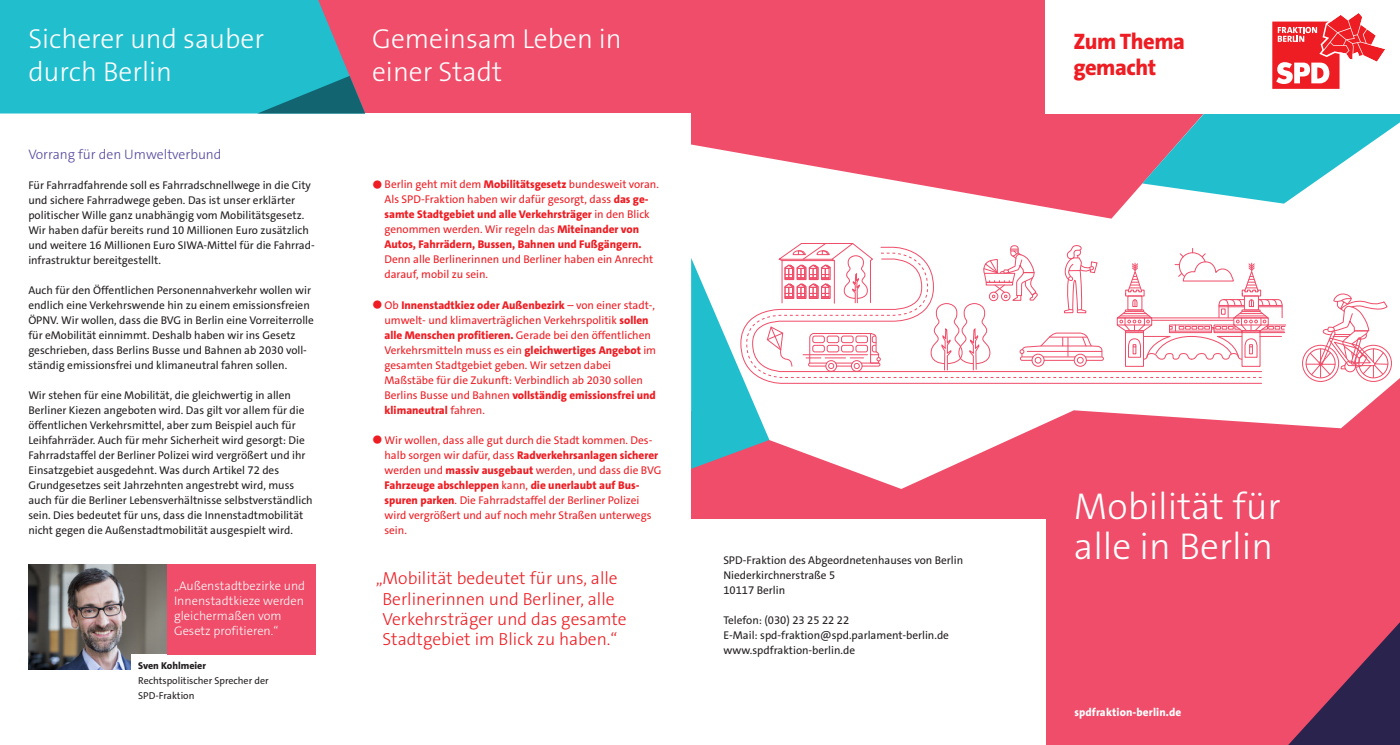
<style>
.page{position:relative;width:1400px;height:745px;background:#fff}
.page>*{position:absolute;margin:0;border:0;box-sizing:border-box;transform-origin:0 0}
.t1{font:300 37.5px/40px "The Sans B3";color:#fff}
.t2{font:300 27.5px/32.5px "The Sans B3";color:#fff}
.t3{font:800 22.5px/26.2px "SPD The Sans";letter-spacing:-.02em;color:#ee1d23}
.t4{font:300 17.5px/20px "The Sans B3";color:#ee1d23;text-align:center}
.t5{font:300 13.75px "The Sans B3";color:#54479d}
.t6{font:300 12.5px/15px "The Sans B3";color:#fff}
.t7{font:11.25px/15px "SPD The Sans";color:#231f20}
.t8{font:11.25px/15px "SPD The Sans";color:#ee1d23}
.t9{font:800 11.25px/15px "SPD The Sans";color:#ee1d23}
.t10{font:800 11.25px "SPD The Sans";letter-spacing:.01em;color:#fff}
.t11{font:10px/15px "SPD The Sans";color:#231f20}
.t12{font:800 10px "SPD The Sans";color:#231f20}
.s1{font-size:25px}
.s2{font-weight:400}
.s3{font-weight:800;font-size:25px}
.s4{font-weight:800}
</style>
<div class="page">
<div style="left:0;top:0;width:1400px;height:744px;background:#ef4d69"></div>
<div style="left:0;top:113px;width:691px;height:631px;background:#fff"></div>
<svg style="left:691px;top:113px;width:709px;height:375px;fill:#fff"></svg>
<svg style="left:1289px;top:622px;width:111px;height:122px"></svg>
<svg style="left:0;top:0;width:365px;height:113px;background:#2cb3c3"></svg>
<div style="left:691px;top:518px;width:354px;height:226px;background:#fff"></div>
<img style="left:28px;top:564px;width:139px;height:104px">
<div style="left:131px;top:653px;width:184px;height:63px;background:#fff"></div>
<svg style="left:1142px;top:113px;width:258px;height:90px;background:#6fc5d1"></svg>
<div style="left:1045px;top:0;width:355px;height:113px;background:#fff"></div>
<svg style="left:1272px;top:13px;width:113px;height:76px"></svg>
<svg style="left:880px;top:372px;width:382px;height:11px;background:#fdf2f4"></svg>
<svg style="left:880px;top:246px;width:382px;height:126px;background:#fdf2f4"></svg>
<div style="left:1355px;top:345px;width:36px;height:36px;border:1px solid #ef4d69;border-radius:50%"></div>
<div style="left:1358px;top:348px;width:30px;height:30px;border:1px solid #ef4d69;border-radius:50%"></div>
<div style="left:1302px;top:345px;width:37px;height:36px;border:1px solid #ef4d69;border-radius:50%"></div>
<div style="left:1305px;top:348px;width:30px;height:30px;border:1px solid #ef4d69;border-radius:50%"></div>
<svg style="left:1305px;top:293px;width:83px;height:84px;background:#fbdee3"></svg>
<svg style="left:930px;top:245px;width:174px;height:125px;background:#fdeef1"></svg>
<div style="left:986px;top:282px;width:27px;height:3px;border:1px solid #ef4d69"></div>
<svg style="left:1116px;top:248px;width:169px;height:111px;background:#fce3e8"></svg>
<svg style="left:691px;top:243px;width:189px;height:225px;background:#d1dce2"></svg>
<div style="left:167px;top:563px;width:148px;height:90px;background:#ef4d69"></div>
<h2 class="t2" style="left:28px;top:24px;width:237px">Sicherer und sauber durch Berlin</h2>
<h2 class="t2" style="left:372px;top:24px;width:251px">Gemeinsam Leben in einer Stadt</h2>
<p class="t5" style="left:28px;top:147px;width:195px">Vorrang für den Umweltverbund</p>
<p class="t7" style="left:28px;top:177px;width:288px">Für Fahrradfahrende soll es Fahrradschnellwege in die City und sichere Fahrradwege geben. Das ist unser erklärter politischer Wille ganz unabhängig vom Mobilitätsgesetz.<br>Wir haben dafür bereits rund 10 Millionen Euro zusätzlich und weitere 16 Millionen Euro SIWA-Mittel für die Fahrrad&shy;infrastruktur bereitgestellt.</p>
<p class="t7" style="left:28px;top:282px;width:287px">Auch für den Öffentlichen Personennahverkehr wollen wir endlich eine Verkehrswende hin zu einem emissionsfreien ÖPNV. Wir wollen, dass die BVG in Berlin eine Vorreiterrolle für eMobilität einnimmt. Deshalb haben wir ins Gesetz geschrieben, dass Berlins Busse und Bahnen ab 2030 voll&shy;ständig emissionsfrei und klimaneutral fahren sollen.</p>
<p class="t7" style="left:28px;top:387px;width:286px">Wir stehen für eine Mobilität, die gleichwertig in allen Berliner Kiezen angeboten wird. Das gilt vor allem für die öffentlichen Verkehrsmittel, aber zum Beispiel auch für Leihfahrräder. Auch für mehr Sicherheit wird gesorgt: Die Fahrradstaffel der Berliner Polizei wird vergrößert und ihr Einsatzgebiet ausgedehnt. Was durch Artikel 72 des Grundgesetzes seit Jahrzehnten angestrebt wird, muss auch für die Berliner Lebensverhältnisse selbstverständlich sein. Dies bedeutet für uns, dass die Innenstadtmobilität nicht gegen die Außenstadtmobilität ausgespielt wird.</p>
<p class="t6" style="left:174px;top:578px;width:133px">„Außenstadtbezirke und<br>Innenstadtkieze werden gleichermaßen vom<br>Gesetz profitieren.“</p>
<p class="t12" style="left:138px;top:659px;width:69px">Sven Kohlmeier</p>
<p class="t11" style="left:138px;top:673px;width:132px">Rechtspolitischer Sprecher der<br>SPD-Fraktion</p>
<p class="t9" style="left:384px;top:177px;width:276px;text-indent:-12px"><span class="s1">•</span> <span class="s2">Berlin geht mit dem</span> Mobilitätsgesetz <span class="s2">bundesweit voran.<br>Als SPD-Fraktion haben wir dafür gesorgt, dass</span> das ge&shy;samte Stadtgebiet und alle Verkehrsträger <span class="s2">in den Blick genommen werden. Wir regeln das</span> Miteinander von Autos, Fahrrädern, Bussen, Bahnen und Fußgängern.</p>
<p class="t8" style="left:384px;top:252px;width:270px">Denn alle Berlinerinnen und Berliner haben ein Anrecht darauf, mobil zu sein.</p>
<p class="t8" style="left:384px;top:297px;width:273px;text-indent:-12px"><span class="s3">•</span> Ob <span class="s4">Innenstadtkiez oder Außenbezirk</span> – von einer stadt-, umwelt- und klimaverträglichen Verkehrspolitik <span class="s4">sollen alle Menschen profitieren.</span> Gerade bei den öffentlichen Verkehrsmitteln muss es ein <span class="s4">gleichwertiges Angebot</span> im gesamten Stadtgebiet geben. Wir setzen dabei Maßstäbe für die Zukunft: Verbindlich ab 2030 sollen Berlins Busse und Bahnen <span class="s4">vollständig emissionsfrei und klimaneutral</span> fahren.</p>
<p class="t8" style="left:384px;top:432px;width:278px;text-indent:-12px"><span class="s3">•</span> Wir wollen, dass alle gut durch die Stadt kommen. Des&shy;halb sorgen wir dafür, dass <span class="s4">Radverkehrsanlagen sicherer </span>werden und <span class="s4">massiv ausgebaut</span> werden, und dass die BVG <span class="s4">Fahrzeuge abschleppen</span> kann, <span class="s4">die unerlaubt auf Bus&shy;spuren parken</span>. Die Fahrradstaffel der Berliner Polizei wird vergrößert und auf noch mehr Straßen unterwegs sein.</p>
<h3 class="t4" style="left:376px;top:569px;width:252px">„Mobilität bedeutet für uns, alle Berlinerinnen und Berliner, alle Verkehrsträger und das gesamte Stadtgebiet im Blick zu haben.“</h3>
<p class="t7" style="left:723px;top:552px;width:241px">SPD-Fraktion des Abgeordnetenhauses von Berlin<br>Niederkirchnerstraße 5<br>10117 Berlin</p>
<p class="t7" style="left:723px;top:612px;width:227px">Telefon: (030) 23 25 22 22<br>E-Mail: spd-fraktion@spd.parlament-berlin.de www.spdfraktion-berlin.de</p>
<h3 class="t3" style="left:1073px;top:28px;width:113px">Zum Thema gemacht</h3>
<h1 class="t1" style="left:1074px;top:487px;width:208px">Mobilität für alle in Berlin</h1>
<p class="t10" style="left:1074px;top:704px;width:108px">spdfraktion-berlin.de</p>
</div>
